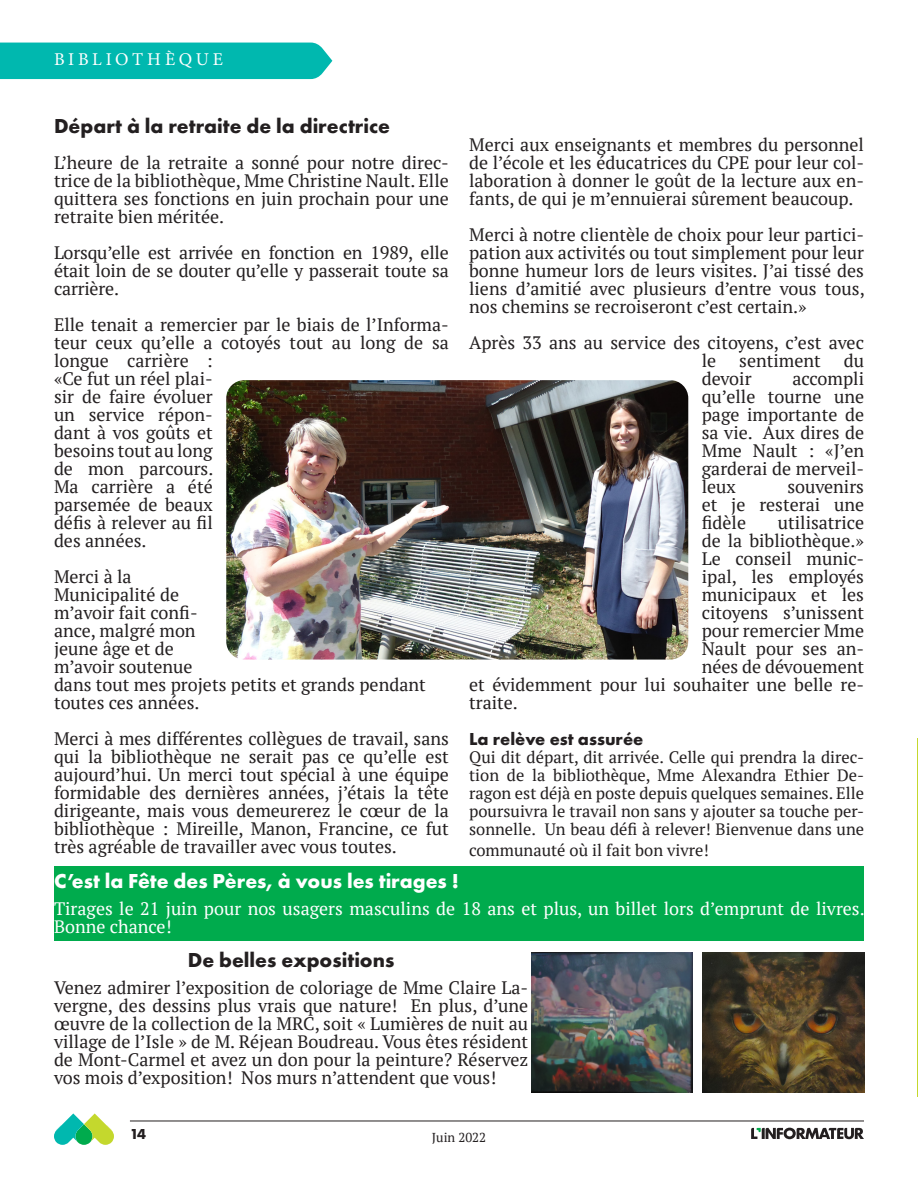
<style>
.page{position:relative;width:918px;height:1188px;background:#fff}
.page>*{position:absolute;margin:0;border:0;box-sizing:border-box;transform-origin:0 0}
.t1{font:700 21px "Futura PT";color:#231f20}
.t2{font:700 21px "Futura PT";color:#fff}
.t3{font:18px/18px "PT Serif";color:#231f20;text-align:justify}
.t4{font:18px/18px "PT Serif";color:#fff}
.t5{font:700 18px "Futura PT";color:#231f20}
.Table_des_matières{font:18px "Minion Pro";letter-spacing:.205em;color:#fff}
.t6{font:16.5px/18px "PT Serif";color:#231f20;text-align:justify}
.t7{font:700 15px "Futura PT";color:#231f20}
.t8{font:12.9px "PT Serif";color:#231f20}
</style>
<div class="page">
<svg style="left:54px;top:1113px;width:60px;height:32px"></svg>
<hr style="left:130px;top:1121px;width:734px;height:1px;background:#231f20">
<svg style="left:751px;top:1128px;width:113px;height:11px"></svg>
<hr style="left:917px;top:739px;width:1px;height:358px;background:#c4d82d">
<div style="left:0;top:43px;width:332px;height:36px;background:#00b8af"></div>
<div style="left:54px;top:866px;width:810px;height:74px;background:#00ab4d"></div>
<img style="left:226px;top:380px;width:462px;height:280px">
<img style="left:703px;top:952px;width:161px;height:141px">
<img style="left:531px;top:952px;width:162px;height:141px">
<p class="Table_des_matières" style="left:54px;top:47px;width:171px">BIBLIOTHÈQUE</p>
<p class="t1" style="left:54px;top:113px;width:338px">Départ à la retraite de la directrice</p>
<p class="t3" style="left:54px;top:154px;width:396px">L’heure de la retraite a sonné pour notre direc&shy;trice de la bibliothèque, Mme Christine Nault. Elle quittera ses fonctions en juin prochain pour une retraite bien méritée.</p>
<p class="t3" style="left:54px;top:244px;width:396px">Lorsqu’elle est arrivée en fonction en 1989, elle était loin de se douter qu’elle y passerait toute sa carrière.</p>
<p class="t3" style="left:54px;top:316px;width:396px;text-align:left">Elle tenait a remercier par le biais de l’Informa&shy;teur ceux qu’elle a cotoyés tout au long de sa longue carrière :<br>«Ce fut un réel plai-<br>sir de faire évoluer<br>un service répon-<br>dant à vos goûts et</p>
<p class="t3" style="left:54px;top:442px;width:161px">besoins tout au long de mon parcours.<br>Ma carrière a été parsemée de beaux défis à relever au fil des années.</p>
<p class="t3" style="left:54px;top:568px;width:79px">Merci à la</p>
<p class="t3" style="left:54px;top:586px;width:373px;text-align:left">Municipalité de<br>m’avoir fait confi-<br>ance, malgré mon<br>jeune âge et de<br>m’avoir soutenue<br>dans tout mes projets petits et grands pendant toutes ces années.</p>
<p class="t3" style="left:54px;top:730px;width:396px">Merci à mes différentes collègues de travail, sans qui la bibliothèque ne serait pas ce qu’elle est aujourd’hui. Un merci tout spécial à une équipe formidable des dernières années, j’étais la tête dirigeante, mais vous demeurerez le cœur de la</p>
<p class="t3" style="left:54px;top:820px;width:396px">bibliothèque : Mireille, Manon, Francine, ce fut très agréable de travailler avec vous toutes.</p>
<p class="t3" style="left:469px;top:136px;width:396px">Merci aux enseignants et membres du personnel de l’école et les éducatrices du CPE pour leur col&shy;laboration à donner le goût de la lecture aux en&shy;fants, de qui je m’ennuierai sûrement beaucoup.</p>
<p class="t3" style="left:469px;top:226px;width:397px">Merci à notre clientèle de choix pour leur partici&shy;pation aux activités ou tout simplement pour leur bonne humeur lors de leurs visites. J’ai tissé des liens d’amitié avec plusieurs d’entre vous tous, nos chemins se recroiseront c’est certain.»</p>
<p class="t3" style="left:702px;top:334px;width:164px;text-indent:-233px">Après 33 ans au service des citoyens, c’est avec le</p>
<p class="t3" style="left:739px;top:352px;width:83px">sentiment</p>
<p class="t3" style="left:844px;top:352px;width:22px">du</p>
<p class="t3" style="left:702px;top:370px;width:51px">devoir</p>
<p class="t3" style="left:702px;top:370px;width:164px;text-indent:91px">accompli qu’elle tourne une page importante de sa vie. Aux dires de Mme Nault : «J’en</p>
<p class="t3" style="left:702px;top:460px;width:164px">garderai de merveil&shy;leux</p>
<p class="t3" style="left:702px;top:478px;width:164px;text-indent:86px">souvenirs et je resterai une fidèle</p>
<p class="t3" style="left:702px;top:514px;width:164px;text-align:right">utilisatrice<br>de la bibliothèque.»</p>
<p class="t3" style="left:702px;top:550px;width:164px">Le conseil munic-</p>
<p class="t3" style="left:702px;top:568px;width:164px">ipal, les employés</p>
<p class="t3" style="left:702px;top:586px;width:164px">municipaux et les</p>
<p class="t3" style="left:702px;top:604px;width:164px">citoyens s’unissent</p>
<p class="t3" style="left:702px;top:622px;width:164px">pour remercier Mme</p>
<p class="t3" style="left:702px;top:640px;width:164px">Nault pour ses an-</p>
<p class="t3" style="left:702px;top:658px;width:164px">nées de dévouement</p>
<p class="t3" style="left:469px;top:676px;width:396px">et évidemment pour lui souhaiter une belle re-</p>
<p class="t3" style="left:469px;top:694px;width:50px">traite.</p>
<p class="t5" style="left:469px;top:728px;width:176px">La relève est assurée</p>
<p class="t6" style="left:469px;top:748px;width:397px">Qui dit départ, dit arrivée. Celle qui prendra la direc&shy;tion de la bibliothèque, Mme Alexandra Ethier De&shy;ragon est déjà en poste depuis quelques semaines. Elle poursuivra le travail non sans y ajouter sa touche per&shy;sonnelle. Un beau défi à relever! Bienvenue dans une</p>
<p class="t6" style="left:469px;top:841px;width:241px">communauté où il fait bon vivre!</p>
<p class="t2" style="left:54px;top:867px;width:406px">C’est la Fête des Pères, à vous les tirages !</p>
<p class="t4" style="left:54px;top:899px;width:812px">Tirages le 21 juin pour nos usagers masculins de 18 ans et plus, un billet lors d’emprunt de livres.<br>Bonne chance!</p>
<p class="t1" style="left:188px;top:946px;width:208px">De belles expositions</p>
<p class="t3" style="left:54px;top:978px;width:476px">Venez admirer l’exposition de coloriage de Mme Claire La&shy;vergne, des dessins plus vrais que nature! En plus, d’une œuvre de la collection de la MRC, soit « Lumières de nuit au village de l’Isle » de M. Réjean Boudreau. Vous êtes résident de Mont-Carmel et avez un don pour la peinture? Réservez vos mois d’exposition! Nos murs n’attendent que vous!</p>
<p class="t7" style="left:130px;top:1124px;width:18px">14</p>
<p class="t8" style="left:432px;top:1129px;width:56px">Juin 2022</p>
</div>
